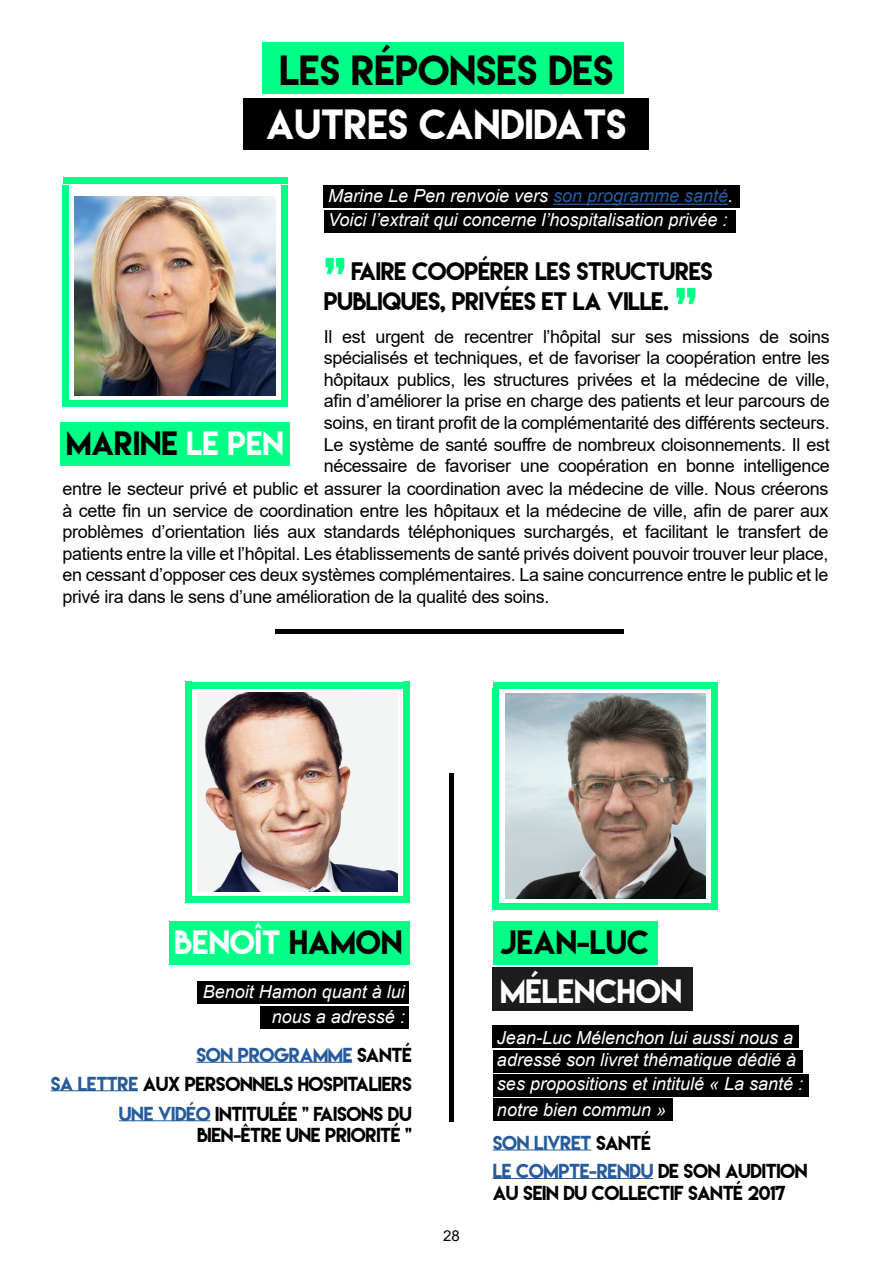
<style>
.page{position:relative;width:893px;height:1263px;background:#fff}
.page>*{position:absolute;margin:0;border:0;box-sizing:border-box;transform-origin:0 0}
.t1{font:60px "Lemon Milk";color:#00ff87}
.t2{font:37.5px "Lemon Milk";color:#fff}
.t3{font:37.5px "Lemon Milk";color:#000}
.t4{font:30px "Lemon Milk";color:#fff}
.t5{font:30px "Lemon Milk";color:#000}
.t6{font:22.5px/30px "Lemon Milk";letter-spacing:-.02em;color:#000}
.t7{font:18px/21.6px "Arial";letter-spacing:-.02em;color:#000;text-align:justify}
.t8{font:italic 18px/24px "Arial";color:#fff}
.t9{font:18px/29.2px "Lemon Milk";letter-spacing:-.02em;color:#000;text-align:right}
.t10{font:18px/28.5px "Lemon Milk";letter-spacing:-.02em;color:#275b9b}
.t11{font:15px "Arial";color:#000}
.s1{color:#275b9b}
.s2{color:#fff}
.s3{color:#000}
</style>
<div class="page">
<div style="left:324px;top:210px;width:412px;height:22px;background:#000"></div>
<div style="left:324px;top:185px;width:416px;height:23px;background:#000"></div>
<div style="left:493px;top:1098px;width:179px;height:23px;background:#000"></div>
<div style="left:493px;top:1074px;width:316px;height:23px;background:#000"></div>
<div style="left:493px;top:1050px;width:310px;height:22px;background:#000"></div>
<div style="left:493px;top:1026px;width:306px;height:22px;background:#000"></div>
<div style="left:260px;top:1006px;width:149px;height:22px;background:#000"></div>
<div style="left:197px;top:981px;width:212px;height:23px;background:#000"></div>
<div style="left:244px;top:99px;width:405px;height:51px;background:#000"></div>
<img style="left:75px;top:197px;width:200px;height:199px">
<div style="left:60px;top:423px;width:230px;height:43px;background:#00ff87"></div>
<div style="left:63px;top:178px;width:224px;height:6px;background:#00ff87"></div>
<div style="left:63px;top:400px;width:224px;height:7px;background:#00ff87"></div>
<div style="left:63px;top:186px;width:6px;height:221px;background:#00ff87"></div>
<div style="left:281px;top:186px;width:6px;height:221px;background:#00ff87"></div>
<img style="left:197px;top:693px;width:200px;height:199px">
<div style="left:185px;top:682px;width:225px;height:6px;background:#00ff87"></div>
<div style="left:185px;top:896px;width:225px;height:7px;background:#00ff87"></div>
<div style="left:403px;top:682px;width:7px;height:221px;background:#00ff87"></div>
<div style="left:185px;top:682px;width:6px;height:221px;background:#00ff87"></div>
<div style="left:169px;top:921px;width:241px;height:43px;background:#00ff87"></div>
<hr style="left:553px;top:204px;width:175px;height:1px;background:#275b9b">
<hr style="left:196px;top:1062px;width:156px;height:1px;background:#275b9b">
<hr style="left:51px;top:1090px;width:87px;height:1px;background:#275b9b">
<hr style="left:119px;top:1120px;width:91px;height:1px;background:#275b9b">
<div style="left:262px;top:43px;width:362px;height:51px;background:#00ff87"></div>
<img style="left:505px;top:693px;width:200px;height:205px">
<div style="left:493px;top:682px;width:224px;height:6px;background:#00ff87"></div>
<div style="left:493px;top:903px;width:224px;height:6px;background:#00ff87"></div>
<div style="left:711px;top:688px;width:6px;height:221px;background:#00ff87"></div>
<div style="left:493px;top:688px;width:6px;height:221px;background:#00ff87"></div>
<div style="left:493px;top:921px;width:164px;height:43px;background:#00ff87"></div>
<div style="left:493px;top:968px;width:200px;height:43px;background:#1c1c1c"></div>
<hr style="left:493px;top:1150px;width:98px;height:1px;background:#275b9b">
<hr style="left:493px;top:1178px;width:160px;height:1px;background:#275b9b">
<div style="left:275px;top:629px;width:349px;height:5px;background:#000"></div>
<hr style="left:450px;top:773px;width:4px;height:348px;background:#000">
<h2 class="t3" style="left:279px;top:45px;width:336px">LES RÉPONSES DES</h2>
<h2 class="t2" style="left:266px;top:99px;width:362px">AUTRES CANDIDATS</h2>
<p class="t8" style="left:328px;top:184px;width:407px">Marine Le Pen renvoie vers <span class="s1">son programme santé</span>.<br>Voici l’extrait qui concerne l’hospitalisation privée :</p>
<h3 class="t5" style="left:66px;top:422px;width:219px">MARINE <span class="s2">LE PEN</span></h3>
<p class="t6" style="left:324px;top:255px;width:390px;text-indent:27px">FAIRE COOPÉRER LES STRUCTURES<br>PUBLIQUES, PRIVÉES ET LA VILLE.</p>
<p class="t7" style="left:324px;top:325px;width:507px">Il est urgent de recentrer l’hôpital sur ses missions de soins</p>
<h1 class="t1" style="left:324px;top:240px;width:24px">"</h1>
<h1 class="t1" style="left:675px;top:270px;width:24px">"</h1>
<p class="t7" style="left:324px;top:347px;width:507px">spécialisés et techniques, et de favoriser la coopération entre les hôpitaux publics, les structures privées et la médecine de ville, afin d’améliorer la prise en charge des patients et leur parcours de soins, en tirant profit de la complémentarité des différents secteurs.<br>Le système de santé souffre de nombreux cloisonnements. Il est nécessaire de favoriser une coopération en bonne intelligence</p>
<p class="t7" style="left:63px;top:478px;width:767px">entre le secteur privé et public et assurer la coordination avec la médecine de ville. Nous créerons à cette fin un service de coordination entre les hôpitaux et la médecine de ville, afin de parer aux problèmes d’orientation liés aux standards téléphoniques surchargés, et facilitant le transfert de patients entre la ville et l’hôpital. Les établissements de santé privés doivent pouvoir trouver leur place, en cessant d’opposer ces deux systèmes complémentaires. La saine concurrence entre le public et le privé ira dans le sens d’une amélioration de la qualité des soins.</p>
<h3 class="t4" style="left:174px;top:921px;width:230px">BENOÎT <span class="s3">HAMON</span></h3>
<p class="t8" style="left:203px;top:979px;width:204px;line-height:25.5px;text-align:right">Benoit Hamon quant à lui nous a adressé :</p>
<p class="t9" style="left:51px;top:1040px;width:363px"><span class="s1">SON PROGRAMME</span> SANTÉ<br><span class="s1">SA LETTRE</span> AUX PERSONNELS HOSPITALIERS<br><span class="s1">UNE VIDÉO</span> INTITULÉE " FAISONS DU</p>
<p class="t9" style="left:197px;top:1120px;width:216px">BIEN-ÊTRE UNE PRIORITÉ "</p>
<p class="t11" style="left:443px;top:1225px;width:18px">28</p>
<h3 class="t5" style="left:500px;top:921px;width:150px">JEAN-LUC</h3>
<h3 class="t4" style="left:500px;top:971px;width:183px">MÉLENCHON</h3>
<p class="t8" style="left:497px;top:1026px;width:308px">Jean-Luc Mélenchon lui aussi nous a adressé son livret thématique dédié à ses propositions et intitulé « La santé : notre bien commun »</p>
<p class="t10" style="left:493px;top:1128px;width:316px">SON LIVRET <span class="s3">SANTÉ<br></span>LE COMPTE-RENDU <span class="s3">DE SON AUDITION</span></p>
<p class="t9" style="left:493px;top:1178px;width:295px">AU SEIN DU COLLECTIF SANTÉ 2017</p>
</div>
